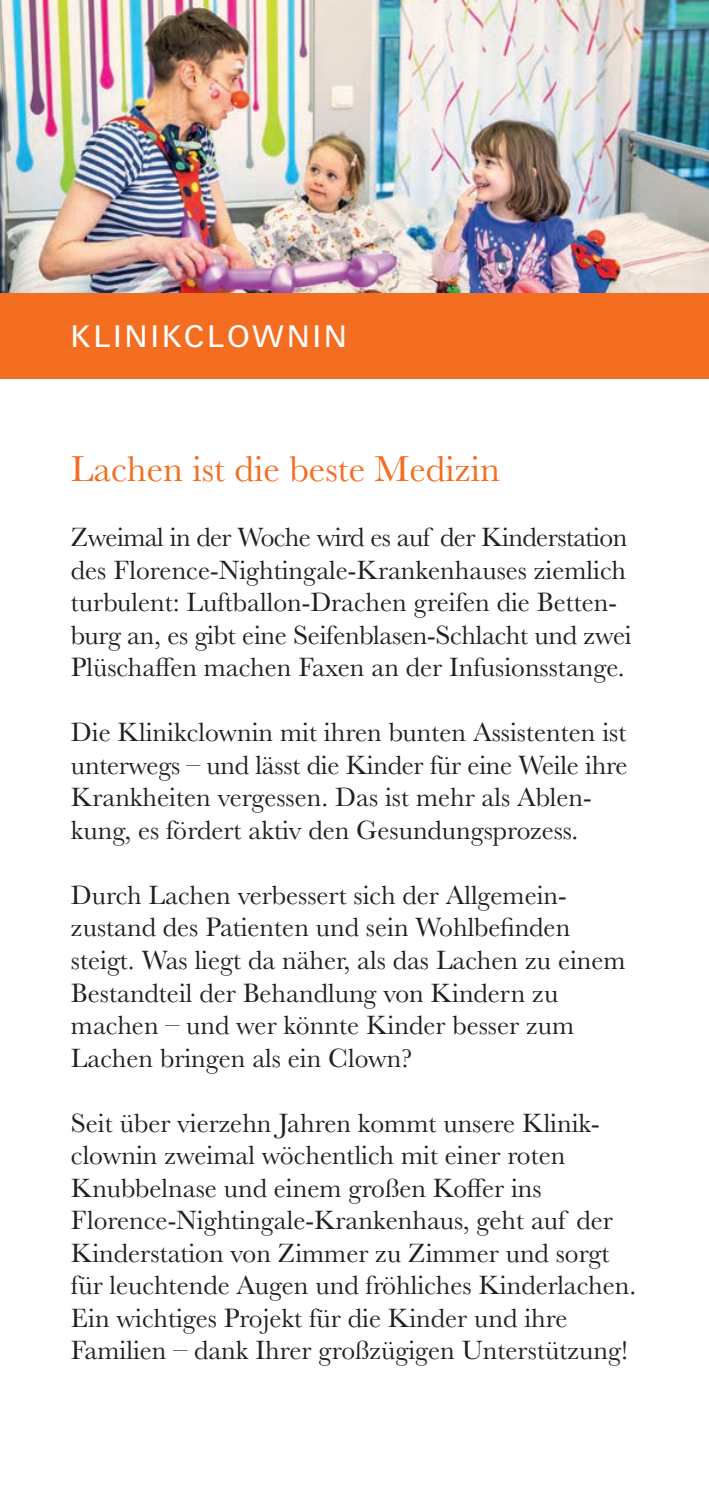
<style>
.page{position:relative;width:709px;height:1491px;background:#fff}
.page>*{position:absolute;margin:0;border:0;box-sizing:border-box;transform-origin:0 0}
.t1{font:37.5px "Baskerville";color:#f36e21}
.t2{font:32.5px "Univers U55";letter-spacing:.1em;color:#fff}
.t3{font:27.5px/32.5px "Baskerville";color:#231f20}
</style>
<div class="page">
<img style="left:0;top:0;width:709px;height:294px">
<div style="left:0;top:294px;width:709px;height:85px;background:#f36e21"></div>
<p class="t2" style="left:71px;top:317px;width:277px">KLINIKCLOWNIN</p>
<h1 class="t1" style="left:71px;top:445px;width:430px">Lachen ist die beste Medizin</h1>
<p class="t3" style="left:71px;top:522px;width:562px">Zweimal in der Woche wird es auf der Kinderstation des Florence-Nightingale-Krankenhauses ziemlich turbulent: Luftballon-Drachen greifen die Betten&shy;burg an, es gibt eine Seifenblasen-Schlacht und zwei Plüschaffen machen Faxen an der Infusionsstange.</p>
<p class="t3" style="left:71px;top:717px;width:558px">Die Klinikclownin mit ihren bunten Assistenten ist unterwegs – und lässt die Kinder für eine Weile ihre Krankheiten vergessen. Das ist mehr als Ablen&shy;kung, es fördert aktiv den Gesundungsprozess.</p>
<p class="t3" style="left:71px;top:879px;width:556px">Durch Lachen verbessert sich der Allgemein&shy;zustand des Patienten und sein Wohlbefinden steigt. Was liegt da näher, als das Lachen zu einem Bestandteil der Behandlung von Kindern zu machen – und wer könnte Kinder besser zum Lachen bringen als ein Clown?</p>
<p class="t3" style="left:71px;top:1107px;width:567px">Seit über vierzehn Jahren kommt unsere Klinik&shy;clownin zweimal wöchentlich mit einer roten Knubbelnase und einem großen Koffer ins Florence- Nightingale-Krankenhaus, geht auf der Kinderstation von Zimmer zu Zimmer und sorgt für leuchtende Augen und fröhliches Kinderlachen.<br>Ein wichtiges Projekt für die Kinder und ihre Familien – dank Ihrer großzügigen Unterstützung!</p>
</div>
